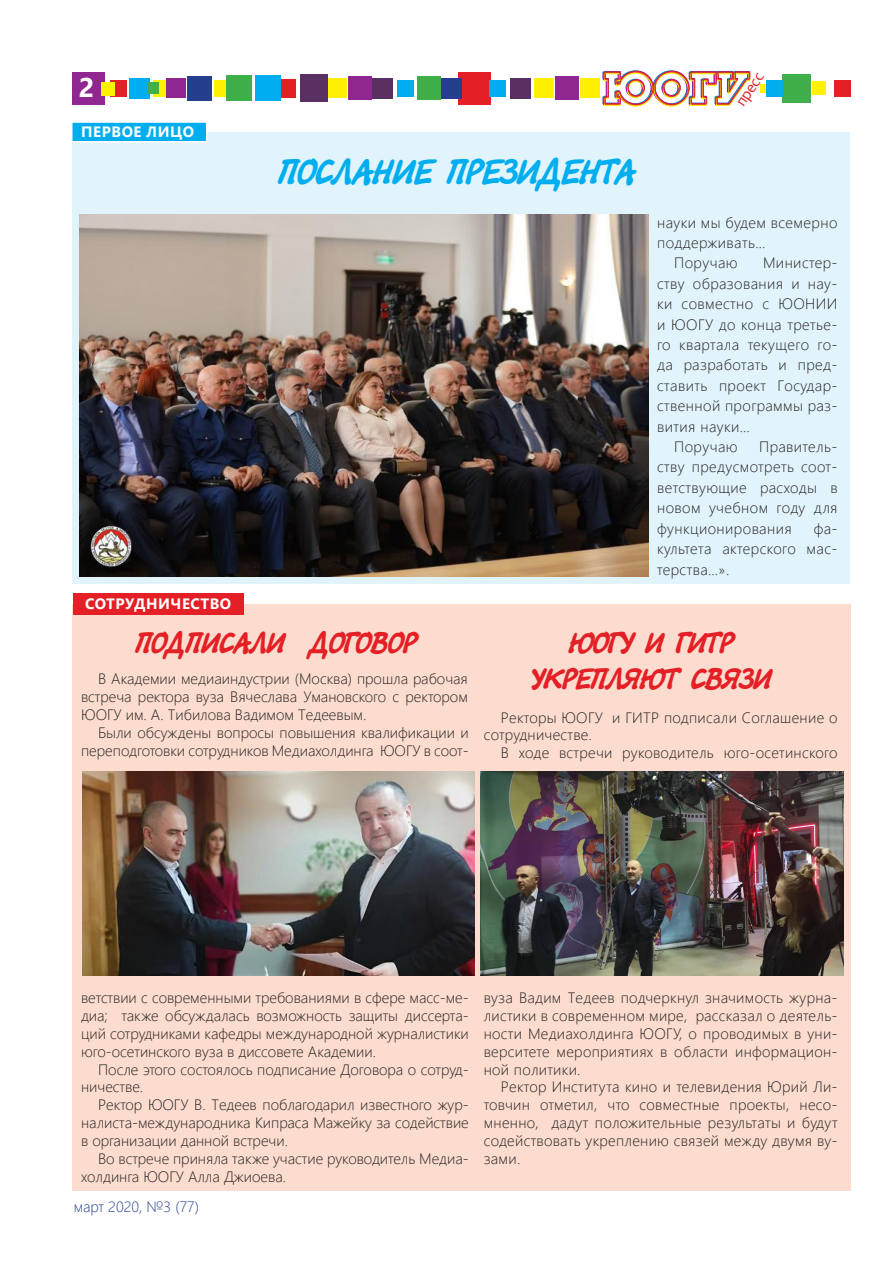
<style>
.page{position:relative;width:893px;height:1263px;background:#fff}
.page>*{position:absolute;margin:0;border:0;box-sizing:border-box;transform-origin:0 0}
.статьи{font:36px "Tagir CTT";color:#00aeef}
.статьи-2{font:30px "Tagir CTT";color:#e41f25}
.t1{font:700 27px "Segoe UI";color:#fff}
.t2{font:15.75px "Candara";color:#e41f25}
.статьи-3{font:300 15px/17.9px "Segoe UI";color:#231f20;text-align:justify}
.статьи-4{font:300 15px/17.9px "Segoe UI";letter-spacing:.02em;color:#231f20}
.статьи-5{font:300 15px/20.4px "Segoe UI";letter-spacing:.03em;color:#231f20}
.статьи-6{font:700 15px "Segoe UI";letter-spacing:.035em;color:#fff}
.t3{font:300 15px "Segoe UI";color:#253f8e}
</style>
<div class="page">
<div style="left:72px;top:72px;width:32px;height:33px;background:#90268f"></div>
<div style="left:458px;top:72px;width:33px;height:33px;background:#e41f25"></div>
<div style="left:534px;top:79px;width:19px;height:19px;background:#fff101"></div>
<div style="left:760px;top:84px;width:9px;height:9px;background:#fff101"></div>
<div style="left:372px;top:78px;width:21px;height:21px;background:#5a2f61"></div>
<div style="left:510px;top:78px;width:21px;height:21px;background:#5a2f61"></div>
<div style="left:397px;top:80px;width:17px;height:17px;background:#00aeef"></div>
<div style="left:489px;top:80px;width:17px;height:17px;background:#00aeef"></div>
<div style="left:441px;top:78px;width:21px;height:21px;background:#253f8e"></div>
<div style="left:417px;top:76px;width:24px;height:24px;background:#40ae49"></div>
<div style="left:348px;top:77px;width:24px;height:23px;background:#90268f"></div>
<div style="left:555px;top:77px;width:23px;height:23px;background:#90268f"></div>
<div style="left:327px;top:79px;width:20px;height:19px;background:#fff101"></div>
<div style="left:580px;top:79px;width:19px;height:19px;background:#fff101"></div>
<div style="left:300px;top:74px;width:28px;height:28px;background:#5a2f61"></div>
<div style="left:277px;top:79px;width:19px;height:19px;background:#e41f25"></div>
<div style="left:255px;top:75px;width:26px;height:26px;background:#00aeef"></div>
<div style="left:129px;top:78px;width:21px;height:21px;background:#00aeef"></div>
<div style="left:214px;top:80px;width:16px;height:17px;background:#fff101"></div>
<div style="left:153px;top:80px;width:17px;height:17px;background:#fff101"></div>
<div style="left:187px;top:76px;width:25px;height:25px;background:#253f8e"></div>
<div style="left:226px;top:75px;width:26px;height:26px;background:#40ae49"></div>
<div style="left:782px;top:74px;width:29px;height:29px;background:#40ae49"></div>
<div style="left:147px;top:82px;width:12px;height:12px;background:#40ae49"></div>
<div style="left:110px;top:80px;width:16px;height:17px;background:#e41f25"></div>
<div style="left:834px;top:80px;width:16px;height:17px;background:#e41f25"></div>
<div style="left:167px;top:79px;width:19px;height:19px;background:#90268f"></div>
<div style="left:101px;top:82px;width:14px;height:14px;background:#fff101"></div>
<div style="left:812px;top:82px;width:14px;height:13px;background:#fff101"></div>
<img style="left:603px;top:70px;width:147px;height:36px">
<div style="left:766px;top:80px;width:17px;height:17px;background:#00aeef"></div>
<div style="left:72px;top:604px;width:401px;height:587px;background:#fbdcce"></div>
<div style="left:73px;top:593px;width:171px;height:22px;background:#e41f25"></div>
<div style="left:72px;top:132px;width:777px;height:452px;background:#e1f4fc"></div>
<div style="left:72px;top:122px;width:135px;height:20px;background:#00aeef"></div>
<div style="left:71px;top:121px;width:136px;height:22px;border:2px solid #fff"></div>
<img style="left:79px;top:214px;width:570px;height:362px">
<div style="left:473px;top:604px;width:378px;height:587px;background:#fbdcce"></div>
<img style="left:481px;top:772px;width:362px;height:204px">
<img style="left:83px;top:772px;width:392px;height:204px">
<h3 class="t1" style="left:79px;top:62px;width:17px">2</h3>
<p class="статьи-6" style="left:81px;top:118px;width:114px">ПЕРВОЕ ЛИЦО</p>
<p class="статьи" style="left:278px;top:150px;width:358px">ПОСЛАНИЕ ПРЕЗИДЕНТА</p>
<p class="t2" style="left:731px;top:99px;width:39px;rotate:-56deg">пресс</p>
<p class="статьи-5" style="left:657px;top:211px;width:182px">науки мы будем всемерно поддерживать…</p>
<p class="статьи-5" style="left:674px;top:251px;width:65px">Поручаю</p>
<p class="статьи-3" style="left:657px;top:251px;width:182px;line-height:20.4px;text-indent:106px">Министер&shy;ству образования и нау&shy;ки совместно с ЮОНИИ и ЮОГУ до конца третье&shy;го квартала текущего го&shy;да разработать и пред&shy;ставить проект Государ&shy;ственной программы раз&shy;вития науки…</p>
<p class="статьи-5" style="left:674px;top:435px;width:65px">Поручаю</p>
<p class="статьи-3" style="left:657px;top:435px;width:182px;line-height:20.4px;text-indent:102px">Правитель&shy;ству предусмотреть соот&shy;ветствующие расходы в новом учебном году для функционирования</p>
<p class="статьи-3" style="left:657px;top:517px;width:182px;line-height:20.4px;text-indent:157px">фа&shy;культета актерского мас&shy;терства…».</p>
<p class="статьи-6" style="left:85px;top:590px;width:147px">СОТРУДНИЧЕСТВО</p>
<p class="статьи-2" style="left:135px;top:625px;width:283px">ПОДПИСАЛИ ДОГОВОР</p>
<p class="статьи-3" style="left:81px;top:668px;width:388px;text-indent:17px">В Академии медиаиндустрии (Москва) прошла рабочая встреча ректора вуза Вячеслава Умановского с ректором ЮОГУ им. А. Тибилова Вадимом Тедеевым.</p>
<p class="статьи-3" style="left:81px;top:722px;width:389px;text-align:right">Были обсуждены вопросы повышения квалификации и переподготовки сотрудников Медиахолдинга ЮОГУ в соот-</p>
<p class="статьи-2" style="left:568px;top:625px;width:167px">ЮОГУ И ГИТР</p>
<p class="статьи-2" style="left:530px;top:661px;width:242px">УКРЕПЛЯЮТ СВЯЗИ</p>
<p class="статьи-4" style="left:484px;top:707px;width:355px;text-indent:17px">Ректоры ЮОГУ и ГИТР подписали Соглашение о сотрудничестве.</p>
<p class="статьи-4" style="left:501px;top:742px;width:338px">В ходе встречи руководитель юго-осетинского</p>
<p class="статьи-3" style="left:81px;top:987px;width:389px">ветствии с современными требованиями в сфере масс-ме&shy;диа; также обсуждалась возможность защиты диссерта&shy;ций сотрудниками кафедры международной журналистики юго-осетинского вуза в диссовете Академии.</p>
<p class="статьи-3" style="left:81px;top:1059px;width:389px;text-indent:17px">После этого состоялось подписание Договора о сотруд&shy;ничестве.</p>
<p class="статьи-3" style="left:81px;top:1094px;width:389px;text-indent:17px">Ректор ЮОГУ В. Тедеев поблагодарил известного жур&shy;налиста-международника Кипраса Мажейку за содействие в организации данной встречи.</p>
<p class="статьи-3" style="left:81px;top:1148px;width:389px;text-indent:17px">Во встрече приняла также участие руководитель Медиа&shy;холдинга ЮОГУ Алла Джиоева.</p>
<p class="t3" style="left:74px;top:1193px;width:127px">март 2020, №3 (77)</p>
<p class="статьи-3" style="left:484px;top:987px;width:355px">вуза Вадим Тедеев подчеркнул значимость журна&shy;листики в современном мире, рассказал о деятель&shy;ности Медиахолдинга ЮОГУ, о проводимых в уни&shy;верситете мероприятиях в области информацион&shy;ной политики.</p>
<p class="статьи-3" style="left:484px;top:1077px;width:355px;text-indent:17px">Ректор Института кино и телевидения Юрий Ли&shy;товчин отметил, что совместные проекты, несо&shy;мненно, дадут положительные результаты и будут содействовать укреплению связей между двумя ву&shy;зами.</p>
</div>
